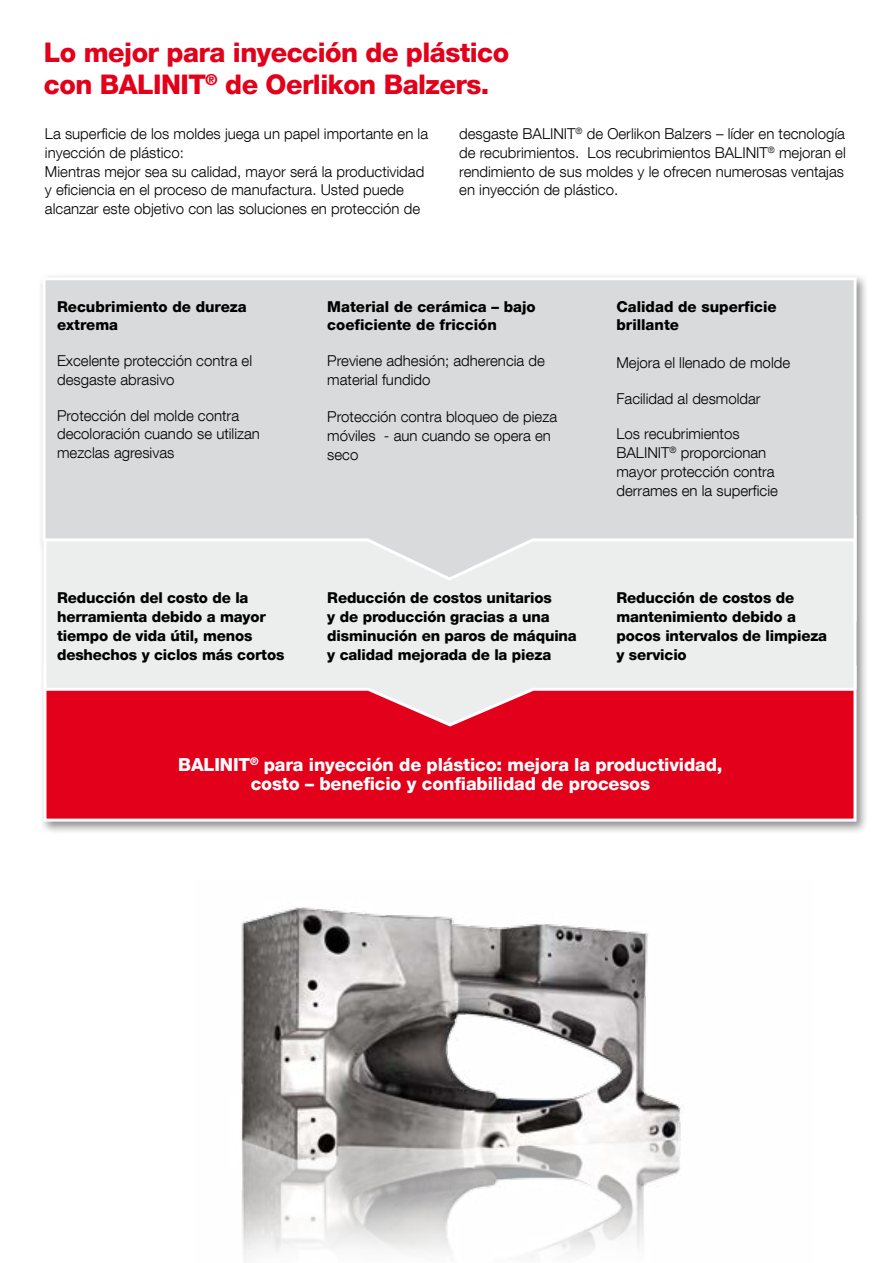
<style>
.page{position:relative;width:893px;height:1263px;background:#fff}
.page>*{position:absolute;margin:0;border:0;box-sizing:border-box;transform-origin:0 0}
.t1{font:800 27px/32.4px "Helvetica Neue LT Com";letter-spacing:-.02em;color:#e2001a}
.t2{font:800 18px/18.8px "Helvetica Neue LT Com";letter-spacing:-.01em;color:#fff;text-align:center}
.t3{font:300 15px/18.8px "Helvetica Neue LT Com";color:#000}
.t4{font:800 15px/18.8px "Helvetica Neue LT Com";letter-spacing:-.01em;color:#000}
</style>
<div class="page">
<div style="left:39px;top:274px;width:829px;height:561px;background:#000;opacity:.44"></div>
<div style="left:43px;top:665px;width:813px;height:157px;background:#e2001a;border:3px solid #fff"></div>
<svg style="left:42px;top:624px;width:816px;height:104px"></svg>
<svg style="left:41px;top:276px;width:817px;height:348px;background:#dedfdf"></svg>
<img style="left:241px;top:907px;width:441px;height:356px">
<h1 class="t1" style="left:44px;top:36px;width:467px">Lo mejor para inyección de plástico con BALINIT<sup>®</sup> de Oerlikon Balzers.</h1>
<p class="t3" style="left:45px;top:124px;width:385px">La superficie de los moldes juega un papel importante en la inyección de plástico:<br>Mientras mejor sea su calidad, mayor será la productividad y eficiencia en el proceso de manufactura. Usted puede alcanzar este objetivo con las soluciones en protección de</p>
<p class="t3" style="left:459px;top:124px;width:388px;text-align:justify">desgaste BALINIT<sup>®</sup> de Oerlikon Balzers – líder en tecnología de recubrimientos. Los recubrimientos BALINIT<sup>®</sup> mejoran el rendimiento de sus moldes y le ofrecen numerosas ventajas en inyección de plástico.</p>
<p class="t4" style="left:57px;top:297px;width:191px">Recubrimiento de dureza extrema</p>
<p class="t3" style="left:57px;top:351px;width:197px">Excelente protección contra el desgaste abrasivo</p>
<p class="t3" style="left:57px;top:406px;width:204px">Protección del molde contra decoloración cuando se utilizan mezclas agresivas</p>
<p class="t4" style="left:57px;top:588px;width:229px">Reducción del costo de la herramienta debido a mayor tiempo de vida útil, menos deshechos y ciclos más cortos</p>
<p class="t4" style="left:327px;top:297px;width:210px">Material de cerámica – bajo coeficiente de fricción</p>
<p class="t3" style="left:327px;top:351px;width:219px">Previene adhesión; adherencia de material fundido</p>
<p class="t3" style="left:327px;top:407px;width:231px">Protección contra bloqueo de pieza móviles - aun cuando se opera en seco</p>
<p class="t4" style="left:616px;top:297px;width:162px">Calidad de superficie brillante</p>
<p class="t3" style="left:616px;top:353px;width:175px">Mejora el llenado de molde</p>
<p class="t3" style="left:616px;top:389px;width:146px">Facilidad al desmoldar</p>
<p class="t3" style="left:616px;top:424px;width:163px">Los recubrimientos<br>BALINIT<sup>®</sup> proporcionan mayor protección contra derrames en la superficie</p>
<p class="t4" style="left:327px;top:588px;width:251px">Reducción de costos unitarios<br>y de producción gracias a una disminución en paros de máquina y calidad mejorada de la pieza</p>
<p class="t4" style="left:616px;top:588px;width:212px">Reducción de costos de mantenimiento debido a pocos intervalos de limpieza y servicio</p>
<p class="t2" style="left:178px;top:755px;width:546px">BALINIT<sup>®</sup> para inyección de plástico: mejora la productividad, costo – beneficio y confiabilidad de procesos</p>
</div>
